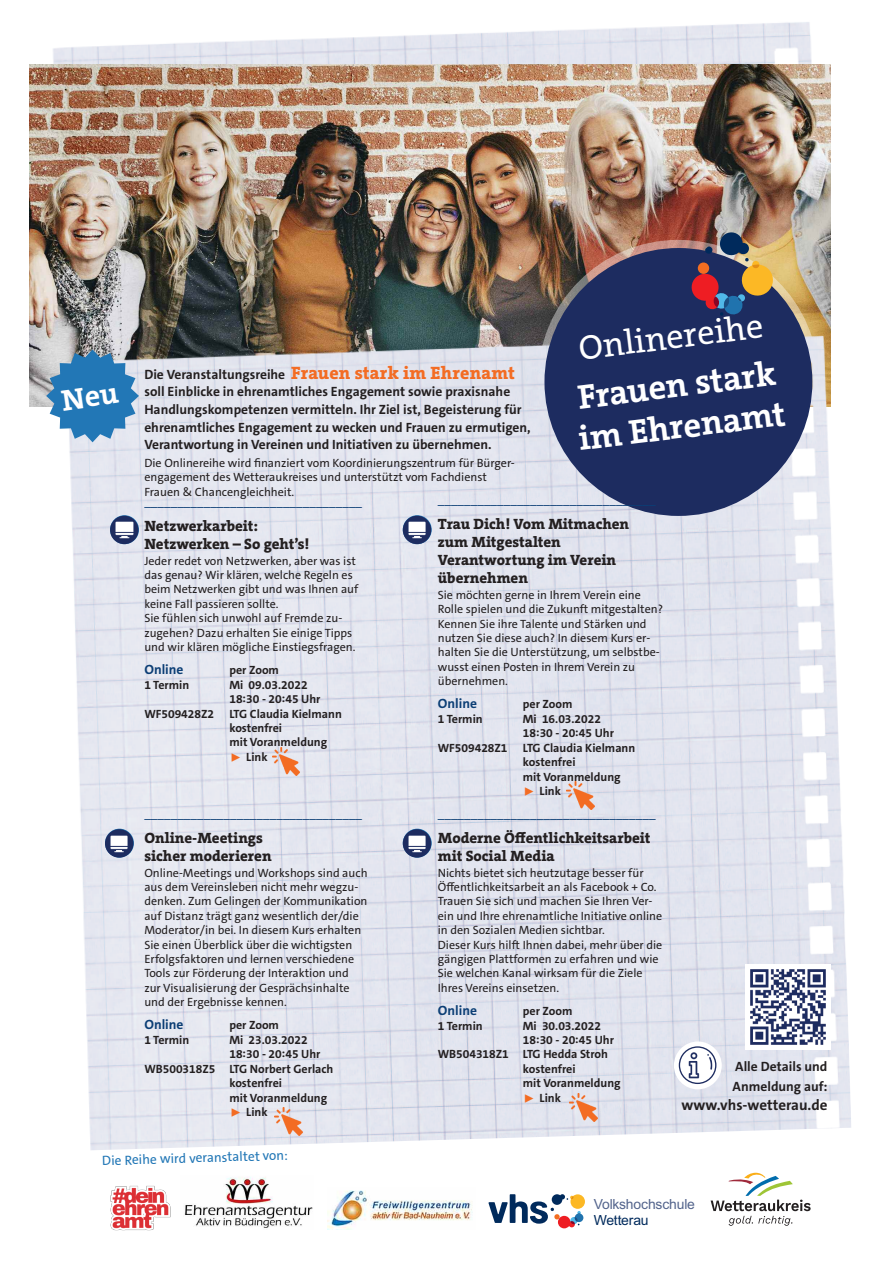
<style>
.page{position:relative;width:893px;height:1263px;background:#fff}
.page>*{position:absolute;margin:0;border:0;box-sizing:border-box;transform-origin:0 0}
.t1{font:700 34.5px/41.4px "The Serif C5";color:#fff}
.t2{font:34.5px "The Serif C5";color:#fff}
.t3{font:800 15px/18px "The Serif C5";color:#231f20}
.t4{font:700 15px "The Sans C5";color:#231f20}
.t5{font:13.95px "Arial";letter-spacing:-.015em;color:#53648c}
.t6{font:13.95px "Arial";letter-spacing:-.02em;color:#002a5c}
.t7{font:700 13.5px/17.7px "The Sans C5";color:#231f20}
.t8{font:13.5px "The Sans C5";color:#2277b6}
.t9{font:700 13.5px "The Sans C5";color:#0b3e75}
.t10{font:12px/14.4px "The Sans C5";color:#231f20}
.t11{font:700 12px/14.4px "The Sans C5";color:#231f20}
.t12{font:12px "The Sans C5";color:#0b3e75}
.s1{font-family:"The Serif C5";font-weight:800;font-size:18px;color:#f36c23}
.s2{font-weight:400;color:#f36c23}
</style>
<div class="page">
<img style="left:53px;top:22px;width:778px;height:105px">
<img style="left:30px;top:64px;width:800px;height:342px">
<div style="left:538px;top:240px;width:281px;height:280px;background:#fff;border-radius:50%;opacity:.4"></div>
<img style="left:60px;top:333px;width:791px;height:817px">
<div style="left:544px;top:248px;width:268px;height:268px;background:#1d2c60;border-radius:50%"></div>
<img style="left:665px;top:209px;width:110px;height:107px">
<svg style="left:488px;top:1194px;width:97px;height:34px"></svg>
<svg style="left:711px;top:1173px;width:100px;height:53px"></svg>
<img style="left:184px;top:1177px;width:129px;height:51px">
<img style="left:327px;top:1190px;width:146px;height:40px">
<svg style="left:110px;top:515px;width:29px;height:29px"></svg>
<div style="left:110px;top:516px;width:29px;height:28px;background:#1d2c60;border-radius:50%"></div>
<img style="left:116px;top:521px;width:17px;height:18px">
<svg style="left:403px;top:515px;width:29px;height:29px"></svg>
<div style="left:403px;top:516px;width:28px;height:28px;background:#1d2c60;border-radius:50%"></div>
<img style="left:409px;top:521px;width:17px;height:18px">
<svg style="left:105px;top:828px;width:29px;height:30px"></svg>
<div style="left:105px;top:829px;width:28px;height:29px;background:#1d2c60;border-radius:50%"></div>
<img style="left:111px;top:835px;width:17px;height:17px">
<svg style="left:403px;top:828px;width:29px;height:30px"></svg>
<div style="left:403px;top:829px;width:28px;height:29px;background:#1d2c60;border-radius:50%"></div>
<img style="left:409px;top:835px;width:17px;height:17px">
<img style="left:272px;top:747px;width:28px;height:28px">
<img style="left:567px;top:781px;width:28px;height:28px">
<img style="left:274px;top:1107px;width:28px;height:28px">
<img style="left:570px;top:1093px;width:28px;height:28px">
<img style="left:745px;top:964px;width:85px;height:85px">
<div style="left:674px;top:1041px;width:48px;height:48px;background:#fff;border-radius:50%"></div>
<svg style="left:679px;top:1046px;width:37px;height:38px"></svg>
<img style="left:110px;top:1185px;width:61px;height:46px">
<svg style="left:46px;top:349px;width:93px;height:93px;background:#5f96c1"></svg>
<p class="t7" style="left:144px;top:366px;width:388px">Die Veranstaltungsreihe <span class="s1">Frauen stark im Ehrenamt </span>soll Einblicke in ehrenamtliches Engagement sowie praxisnahe Handlungskompetenzen vermitteln. Ihr Ziel ist, Begeisterung für ehrenamtliches Engagement zu wecken und Frauen zu ermutigen, Verantwortung in Vereinen und Initiativen zu übernehmen.</p>
<p class="t10" style="left:144px;top:457px;width:372px">Die Onlinereihe wird finanziert vom Koordinierungszentrum für Bürger&shy;engagement des Wetteraukreises und unterstützt vom Fachdienst<br>Frauen &amp; Chancengleichheit.</p>
<h1 class="t2" style="left:577px;top:336px;width:187px;rotate:-7deg">Onlinereihe</h1>
<h1 class="t1" style="left:571px;top:381px;width:210px;rotate:-7deg">Frauen stark im Ehrenamt</h1>
<p class="t12" style="left:144px;top:496px;width:219px">_________________________________</p>
<p class="t3" style="left:144px;top:518px;width:166px">Netzwerkarbeit:<br>Netzwerken – So geht’s!</p>
<p class="t10" style="left:144px;top:554px;width:215px">Jeder redet von Netzwerken, aber was ist das genau? Wir klären, welche Regeln es beim Netzwerken gibt und was Ihnen auf keine Fall passieren sollte.<br>Sie fühlen sich unwohl auf Fremde zu&shy;zugehen? Dazu erhalten Sie einige Tipps und wir klären mögliche Einstiegsfragen.</p>
<p class="t9" style="left:144px;top:664px;width:41px">Online</p>
<p class="t11" style="left:229px;top:664px;width:51px">per Zoom</p>
<p class="t11" style="left:144px;top:679px;width:46px">1 Termin</p>
<p class="t11" style="left:229px;top:679px;width:93px">Mi 09.03.2022<br>18:30 - 20:45 Uhr</p>
<p class="t11" style="left:144px;top:707px;width:71px">WF509428Z2</p>
<p class="t11" style="left:229px;top:707px;width:114px">LTG Claudia Kielmann kostenfrei<br>mit Voranmeldung<br><span class="s2">▶</span> Link</p>
<p class="t12" style="left:144px;top:808px;width:219px">_________________________________</p>
<p class="t3" style="left:144px;top:830px;width:129px">Online-Meetings sicher moderieren</p>
<p class="t10" style="left:144px;top:866px;width:225px">Online-Meetings und Workshops sind auch aus dem Vereinsleben nicht mehr wegzu&shy;denken. Zum Gelingen der Kommunikation auf Distanz trägt ganz wesentlich der/die Moderator/in bei. In diesem Kurs erhalten Sie einen Überblick über die wichtigsten Erfolgsfaktoren und lernen verschiedene Tools zur Förderung der Interaktion und zur Visualisierung der Gesprächsinhalte und der Ergebnisse kennen.</p>
<p class="t9" style="left:144px;top:1019px;width:41px">Online</p>
<p class="t11" style="left:229px;top:1019px;width:51px">per Zoom</p>
<p class="t11" style="left:144px;top:1034px;width:46px">1 Termin</p>
<p class="t11" style="left:229px;top:1034px;width:80px">Mi 23.03.2022</p>
<p class="t11" style="left:229px;top:1048px;width:93px">18:30 - 20:45 Uhr</p>
<p class="t11" style="left:144px;top:1063px;width:191px">WB500318Z5 LTG Norbert Gerlach</p>
<p class="t11" style="left:229px;top:1077px;width:54px">kostenfrei</p>
<p class="t11" style="left:229px;top:1091px;width:99px">mit Voranmeldung</p>
<p class="t11" style="left:229px;top:1106px;width:40px"><span class="s2">▶</span> Link</p>
<p class="t8" style="left:102px;top:1156px;width:187px;rotate:-2deg">Die Reihe wird veranstaltet von:</p>
<p class="t12" style="left:438px;top:495px;width:219px">_________________________________</p>
<p class="t3" style="left:438px;top:516px;width:193px">Trau Dich! Vom Mitmachen zum Mitgestalten<br>Verantwortung im Verein übernehmen</p>
<p class="t10" style="left:438px;top:589px;width:227px">Sie möchten gerne in Ihrem Verein eine Rolle spielen und die Zukunft mitgestalten?<br>Kennen Sie ihre Talente und Stärken und nutzen Sie diese auch? In diesem Kurs er&shy;halten Sie die Unterstützung, um selbstbe&shy;wusst einen Posten in Ihrem Verein zu übernehmen.</p>
<p class="t9" style="left:438px;top:698px;width:41px">Online</p>
<p class="t11" style="left:523px;top:698px;width:51px">per Zoom</p>
<p class="t11" style="left:438px;top:713px;width:46px">1 Termin</p>
<p class="t11" style="left:523px;top:713px;width:93px">Mi 16.03.2022<br>18:30 - 20:45 Uhr</p>
<p class="t11" style="left:438px;top:742px;width:71px">WF509428Z1</p>
<p class="t11" style="left:523px;top:742px;width:114px">LTG Claudia Kielmann kostenfrei<br>mit Voranmeldung<br><span class="s2">▶</span> Link</p>
<p class="t12" style="left:438px;top:808px;width:219px">_________________________________</p>
<p class="t3" style="left:438px;top:830px;width:214px">Moderne Öffentlichkeitsarbeit mit Social Media</p>
<p class="t10" style="left:438px;top:866px;width:226px">Nichts bietet sich heutzutage besser für Öffentlichkeitsarbeit an als Facebook + Co.<br>Trauen Sie sich und machen Sie Ihren Ver&shy;ein und Ihre ehrenamtliche Initiative online in den Sozialen Medien sichtbar.<br>Dieser Kurs hilft Ihnen dabei, mehr über die gängigen Plattformen zu erfahren und wie Sie welchen Kanal wirksam für die Ziele Ihres Vereins einsetzen.</p>
<p class="t9" style="left:438px;top:1005px;width:41px">Online</p>
<p class="t11" style="left:523px;top:1004px;width:51px">per Zoom</p>
<p class="t11" style="left:438px;top:1019px;width:46px">1 Termin</p>
<p class="t11" style="left:523px;top:1019px;width:80px">Mi 30.03.2022</p>
<p class="t11" style="left:523px;top:1034px;width:93px">18:30 - 20:45 Uhr</p>
<p class="t11" style="left:438px;top:1048px;width:172px">WB504318Z1 LTG Hedda Stroh</p>
<p class="t11" style="left:523px;top:1063px;width:54px">kostenfrei</p>
<p class="t11" style="left:523px;top:1077px;width:99px">mit Voranmeldung</p>
<p class="t11" style="left:523px;top:1091px;width:40px"><span class="s2">▶</span> Link</p>
<p class="t7" style="left:733px;top:1058px;width:96px;line-height:19.2px">Alle Details und<br>Anmeldung auf:</p>
<p class="t4" style="left:681px;top:1099px;width:148px">www.vhs-wetterau.de</p>
<p class="t5" style="left:594px;top:1195px;width:103px">Volkshochschule</p>
<p class="t6" style="left:594px;top:1210px;width:56px">Wetterau</p>
</div>
